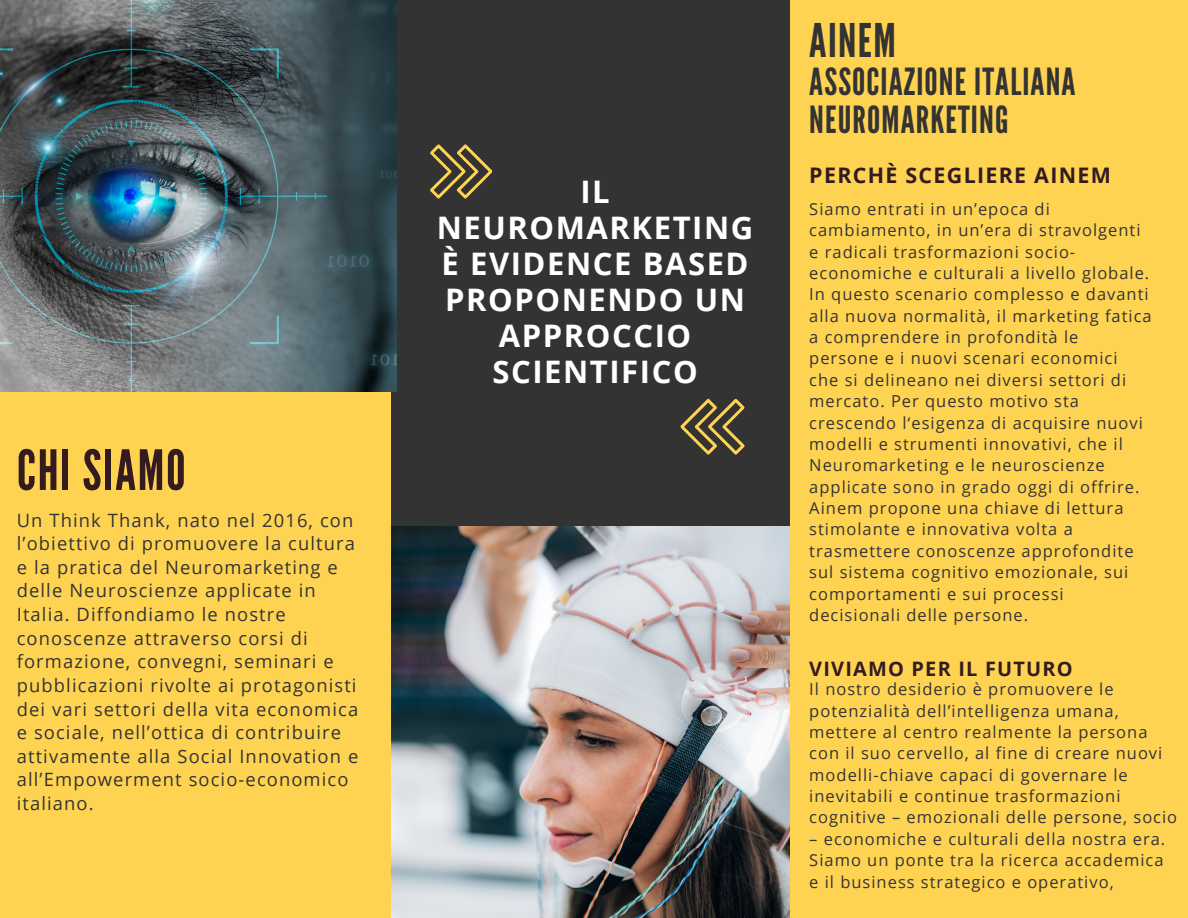
<style>
.page{position:relative;width:1188px;height:918px;background:#ffd352}
.page>*{position:absolute;margin:0;border:0;box-sizing:border-box;transform-origin:0 0}
.t1{font:55.35px "League Gothic";letter-spacing:.03em;color:#331b1f}
.t2{font:46.35px "League Gothic";letter-spacing:.03em;color:#333}
.t3{font:37.35px/37.2px "League Gothic";letter-spacing:.03em;color:#333}
.t4{font:700 31.05px/36px "Open Sans";letter-spacing:.05em;color:#fff;text-align:center}
.t5{font:700 21.45px "Open Sans";letter-spacing:.06em;color:#331b1f}
.t6{font:700 19.95px "Open Sans";letter-spacing:.06em;color:#331b1f}
.t7{font:18.3px/23.7px "Open Sans";letter-spacing:.06em;color:#333}
.t8{font:16.5px/21.3px "Open Sans";letter-spacing:.06em;color:#333}
</style>
<div class="page">
<div style="left:391px;top:0;width:399px;height:918px;background:#333"></div>
<svg style="left:430px;top:144px;width:62px;height:54px"></svg>
<svg style="left:680px;top:399px;width:65px;height:56px"></svg>
<img style="left:391px;top:527px;width:398px;height:391px">
<img style="left:0;top:0;width:396px;height:392px">
<p class="t1" style="left:17px;top:438px;width:170px">CHI SIAMO</p>
<p class="t7" style="left:17px;top:508px;width:343px">Un Think Thank, nato nel 2016, con l’obiettivo di promuovere la cultura e la pratica del Neuromarketing e delle Neuroscienze applicate in Italia. Diffondiamo le nostre conoscenze attraverso corsi di formazione, convegni, seminari e pubblicazioni rivolte ai protagonisti dei vari settori della vita economica e sociale, nell’ottica di contribuire attivamente alla Social Innovation e all’Empowerment socio-economico italiano.</p>
<h5 class="t4" style="left:437px;top:173px;width:318px">IL<br>NEUROMARKETING<br>È EVIDENCE BASED<br>PROPONENDO UN<br>APPROCCIO<br>SCIENTIFICO</h5>
<p class="t2" style="left:809px;top:14px;width:88px">AINEM</p>
<p class="t3" style="left:809px;top:64px;width:268px">ASSOCIAZIONE ITALIANA<br>NEUROMARKETING</p>
<h3 class="t5" style="left:809px;top:160px;width:303px">PERCHÈ SCEGLIERE AINEM</h3>
<p class="t8" style="left:809px;top:198px;width:344px">Siamo entrati in un’epoca di cambiamento, in un’era di stravolgenti e radicali trasformazioni socio&shy;economiche e culturali a livello globale.<br>In questo scenario complesso e davanti alla nuova normalità, il marketing fatica a comprendere in profondità le persone e i nuovi scenari economici<br>che si delineano nei diversi settori di mercato. Per questo motivo sta crescendo l‘esigenza di acquisire nuovi modelli e strumenti innovativi, che il Neuromarketing e le neuroscienze applicate sono in grado oggi di offrire.<br>Ainem propone una chiave di lettura stimolante e innovativa volta a trasmettere conoscenze approfondite sul sistema cognitivo emozionale, sui comportamenti e sui processi decisionali delle persone.</p>
<p class="t6" style="left:809px;top:654px;width:265px">VIVIAMO PER IL FUTURO</p>
<h2 class="t8" style="left:809px;top:678px;width:340px">Il nostro desiderio è promuovere le potenzialità dell’intelligenza umana, mettere al centro realmente la persona</h2>
<p class="t8" style="left:809px;top:742px;width:369px">con il suo cervello, al fine di creare nuovi modelli-chiave capaci di governare le inevitabili e continue trasformazioni cognitive – emozionali delle persone, socio</p>
<h4 class="t8" style="left:809px;top:828px;width:358px">– economiche e culturali della nostra era.<br>Siamo un ponte tra la ricerca accademica</h4>
<p class="t8" style="left:809px;top:871px;width:306px">e il business strategico e operativo,</p>
</div>
